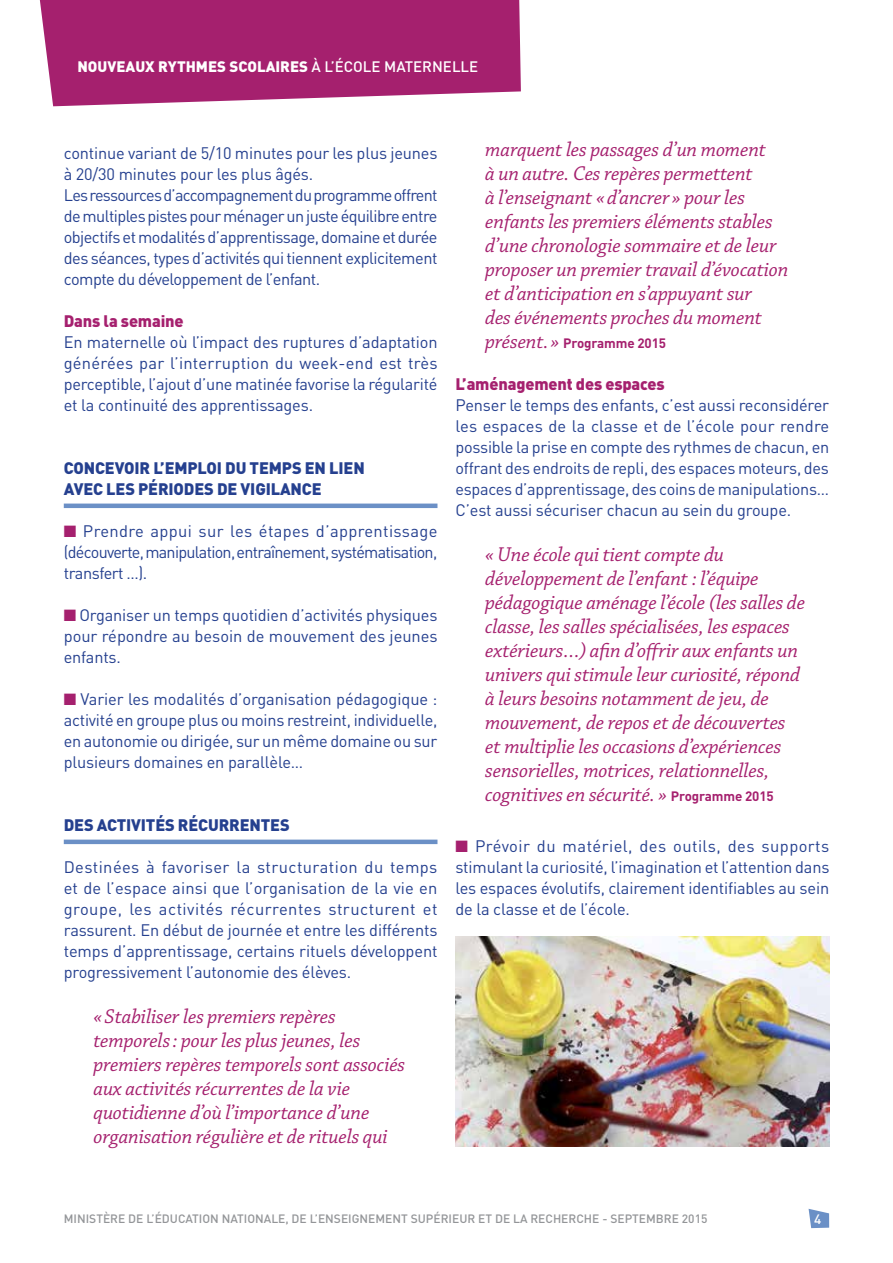
<style>
.page{position:relative;width:893px;height:1263px;background:#fff}
.page>*{position:absolute;margin:0;border:0;box-sizing:border-box;transform-origin:0 0}
.t1{font:italic 21px/24px "Chaparral Pro";letter-spacing:-.005em;color:#a5206e}
.t2{font:16.5px/21px "DIN";letter-spacing:-.015em;color:#25408f;text-align:justify}
.t3{font:900 16.5px "DIN";color:#25408f}
.t4{font:900 16.5px "DIN";letter-spacing:-.01em;color:#a5206e}
.t5{font:900 15px "DIN";color:#fff}
.t6{font:700 13.5px "DIN";letter-spacing:-.01em;color:#a5206e}
.t7{font:500 13.5px "DIN";color:#fff}
.t8{font:500 12px "DIN";color:#939598}
.s1{font-weight:500}
.s2{color:#a5206e}
.s3{font-family:"Chaparral Pro";font-weight:400;font-style:italic;font-size:21px}
.s4{font-family:"DIN";font-weight:700;font-style:normal;font-size:13.5px}
</style>
<div class="page">
<svg style="left:809px;top:1209px;width:20px;height:19px"></svg>
<hr style="left:64px;top:504px;width:373px;height:4px;background:#6b90c6">
<hr style="left:64px;top:840px;width:373px;height:4px;background:#6b90c6">
<img style="left:455px;top:937px;width:374px;height:210px">
<svg style="left:40px;top:0;width:481px;height:106px;background:#ac3179"></svg>
<p class="t5" style="left:77px;top:57px;width:402px">NOUVEAUX RYTHMES SCOLAIRES <span class="s1">À L’ÉCOLE MATERNELLE</span></p>
<p class="t2" style="left:64px;top:142px;width:375px;text-align:left">continue variant de 5/10 minutes pour les plus jeunes à 20/30 minutes pour les plus âgés.<br>Les ressources d’accompagnement du programme offrent de multiples pistes pour ménager un juste équilibre entre objectifs et modalités d’apprentissage, domaine et durée des séances, types d’activités qui tiennent explicitement compte du développement de l’enfant.</p>
<p class="t4" style="left:64px;top:310px;width:121px">DANS LA SEMAINE</p>
<p class="t2" style="left:64px;top:331px;width:375px">En maternelle où l’impact des ruptures d’adaptation générées par l’interruption du week-end est très perceptible, l’ajout d’une matinée favorise la régularité et la continuité des apprentissages.</p>
<p class="t3" style="left:64px;top:457px;width:21px">CONCEVOIR</p>
<p class="t3" style="left:153px;top:457px;width:108px">L’EMPLOI DU TEM</p>
<p class="t3" style="left:282px;top:457px;width:57px">PSEN LIEN</p>
<p class="t3" style="left:64px;top:478px;width:11px">AVEC</p>
<p class="t3" style="left:106px;top:478px;width:10px">LES</p>
<p class="t3" style="left:138px;top:478px;width:138px">PÉRIODES DE VIGILANCE</p>
<p class="t2" style="left:64px;top:520px;width:375px"><span class="s2">■</span> Prendre appui sur les étapes d’apprentissage (découverte, manipulation, entraînement, systématisation, transfert …).</p>
<p class="t2" style="left:64px;top:604px;width:375px"><span class="s2">■</span> Organiser un temps quotidien d’activités physiques pour répondre au besoin de mouvement des jeunes enfants.</p>
<p class="t2" style="left:64px;top:688px;width:375px"><span class="s2">■</span> Varier les modalités d’organisation pédagogique : activité en groupe plus ou moins restreint, individuelle, en autonomie ou dirigée, sur un même domaine ou sur plusieurs domaines en parallèle…</p>
<p class="t3" style="left:64px;top:814px;width:11px">DES</p>
<p class="t3" style="left:97px;top:814px;width:10px">ACTIVIT</p>
<p class="t3" style="left:155px;top:814px;width:54px">ÉS RÉCURRENTES</p>
<p class="t2" style="left:64px;top:856px;width:375px">Destinées à favoriser la structuration du temps et de l’espace ainsi que l’organisation de la vie en groupe, les activités récurrentes structurent et rassurent. En début de journée et entre les différents temps d’apprentissage, certains rituels développent progressivement l’autonomie des élèves.</p>
<p class="t1" style="left:94px;top:1005px;width:313px">«Stabiliser les premiers repères temporels: pour les plus jeunes, les premiers repères temporels sont associés aux activités récurrentes de la vie quotidienne d’où l’importance d’une organisation régulière et de rituels qui</p>
<p class="t1" style="left:485px;top:138px;width:304px">marquent les passages d’un moment<br>à un autre. Ces repères permettent<br>à l’enseignant «d’ancrer » pour les enfants les premiers éléments stables d’une chronologie sommaire et de leur proposer un premier travail d’évocation et d’anticipation en s’appuyant sur<br>des événements proches du moment</p>
<p class="t6" style="left:485px;top:334px;width:182px"><span class="s3">présent. »</span> Programme 2015</p>
<p class="t4" style="left:455px;top:373px;width:211px">L’AMÉNAGEMENT DES ESPACES</p>
<p class="t2" style="left:455px;top:394px;width:375px">Penser le temps des enfants, c’est aussi reconsidérer les espaces de la classe et de l’école pour rendre possible la prise en compte des rythmes de chacun, en offrant des endroits de repli, des espaces moteurs, des espaces d’apprentissage, des coins de manipulations… C’est aussi sécuriser chacun au sein du groupe.</p>
<p class="t1" style="left:485px;top:543px;width:321px">« Une école qui tient compte du développement de l’enfant : l’équipe pédagogique aménage l’école (les salles de classe, les salles spécialisées, les espaces extérieurs…) afin d’offrir aux enfants un univers qui stimule leur curiosité, répond à leurs besoins notamment de jeu, de mouvement, de repos et de découvertes et multiplie les occasions d’expériences sensorielles, motrices, relationnelles, cognitives en sécurité. » <span class="s4">Programme 2015</span></p>
<p class="t2" style="left:455px;top:835px;width:375px"><span class="s2">■</span> Prévoir du matériel, des outils, des supports stimulant la curiosité, l’imagination et l’attention dans les espaces évolutifs, clairement identifiables au sein de la classe et de l’école.</p>
<p class="t8" style="left:64px;top:1211px;width:262px">MINISTÈRE DE L’ÉDUCATION NATIONALE, DE L’ENSEI</p>
<p class="t8" style="left:352px;top:1211px;width:17px">GNEMENT</p>
<p class="t8" style="left:411px;top:1211px;width:31px">SUPÉRIEUR</p>
<p class="t8" style="left:478px;top:1211px;width:61px">ETDELAREC</p>
<p class="t8" style="left:553px;top:1211px;width:17px">HERC</p>
<p class="t8" style="left:584px;top:1211px;width:125px">HE - SEPTEMBRE 2015</p>
<p class="t7" style="left:814px;top:1211px;width:9px">4</p>
</div>
